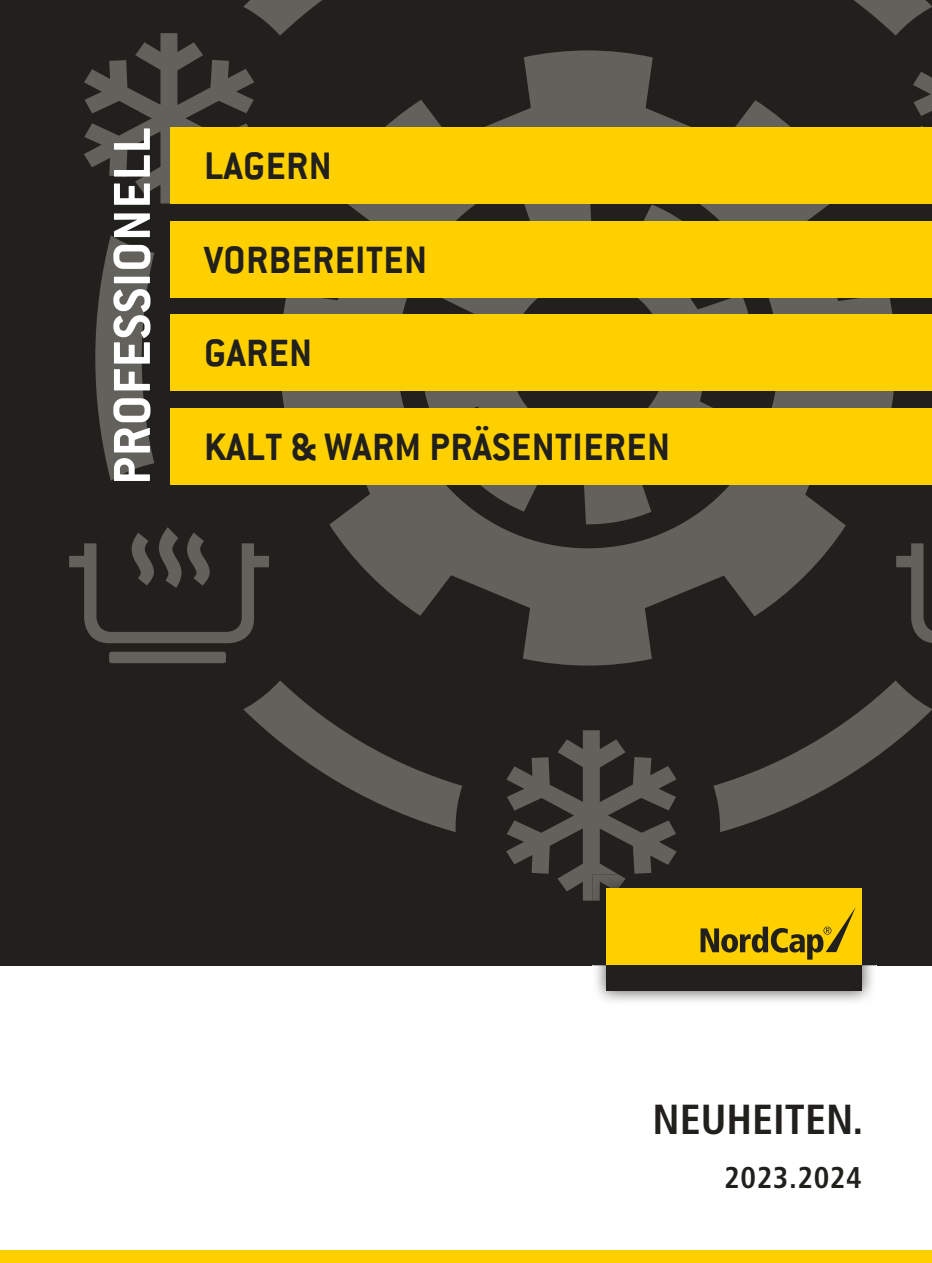
<style>
.page{position:relative;width:932px;height:1263px;background:#fff}
.page>*{position:absolute;margin:0;border:0;box-sizing:border-box;transform-origin:0 0}
.t1{font:700 57px "Conduit ITC";letter-spacing:.015em;color:#fff}
.t2{font:700 42px "Conduit ITC";letter-spacing:.01em;color:#21201c}
.t3{font:700 condensed 42px "Frutiger LT";color:#21201c}
.t4{font:700 condensed 30px "Frutiger LT";letter-spacing:.02em;color:#21201c}
</style>
<div class="page">
<div style="left:0;top:0;width:931px;height:965px;background:#21201c"></div>
<svg style="left:854px;top:0;width:77px;height:36px"></svg>
<svg style="left:95px;top:235px;width:59px;height:246px"></svg>
<svg style="left:243px;top:680px;width:219px;height:152px"></svg>
<svg style="left:713px;top:680px;width:218px;height:152px"></svg>
<svg style="left:280px;top:50px;width:615px;height:615px"></svg>
<div style="left:109px;top:652px;width:117px;height:11px;background:#63615c;border-radius:2px"></div>
<svg style="left:69px;top:527px;width:200px;height:116px"></svg>
<svg style="left:896px;top:543px;width:35px;height:100px"></svg>
<svg style="left:84px;top:0;width:238px;height:203px"></svg>
<svg style="left:506px;top:730px;width:170px;height:171px"></svg>
<svg style="left:912px;top:72px;width:19px;height:56px"></svg>
<div style="left:0;top:1250px;width:931px;height:13px;background:#fed000"></div>
<div style="left:170px;top:408px;width:761px;height:77px;background:#fed000"></div>
<div style="left:170px;top:128px;width:761px;height:76px;background:#fed000"></div>
<div style="left:170px;top:221px;width:761px;height:77px;background:#fed000"></div>
<div style="left:170px;top:315px;width:761px;height:76px;background:#fed000"></div>
<img style="left:592px;top:874px;width:283px;height:128px">
<img style="left:592px;top:874px;width:33px;height:27px">
<div style="left:606px;top:965px;width:255px;height:25px;background:#21201c"></div>
<div style="left:606px;top:888px;width:255px;height:77px;background:#fed000"></div>
<svg style="left:700px;top:908px;width:155px;height:52px"></svg>
<h1 class="t1" style="left:99px;top:485px;width:359px;rotate:-90deg">PROFESSIONELL</h1>
<p class="t2" style="left:204px;top:141px;width:129px">LAGERN</p>
<p class="t2" style="left:204px;top:235px;width:224px">VORBEREITEN</p>
<p class="t2" style="left:204px;top:328px;width:110px">GAREN</p>
<p class="t2" style="left:204px;top:422px;width:467px">KALT &amp; WARM PRÄSENTIEREN</p>
<p class="t3" style="left:652px;top:1095px;width:212px">NEUHEITEN.</p>
<p class="t4" style="left:724px;top:1160px;width:139px">2023.2024</p>
</div>
